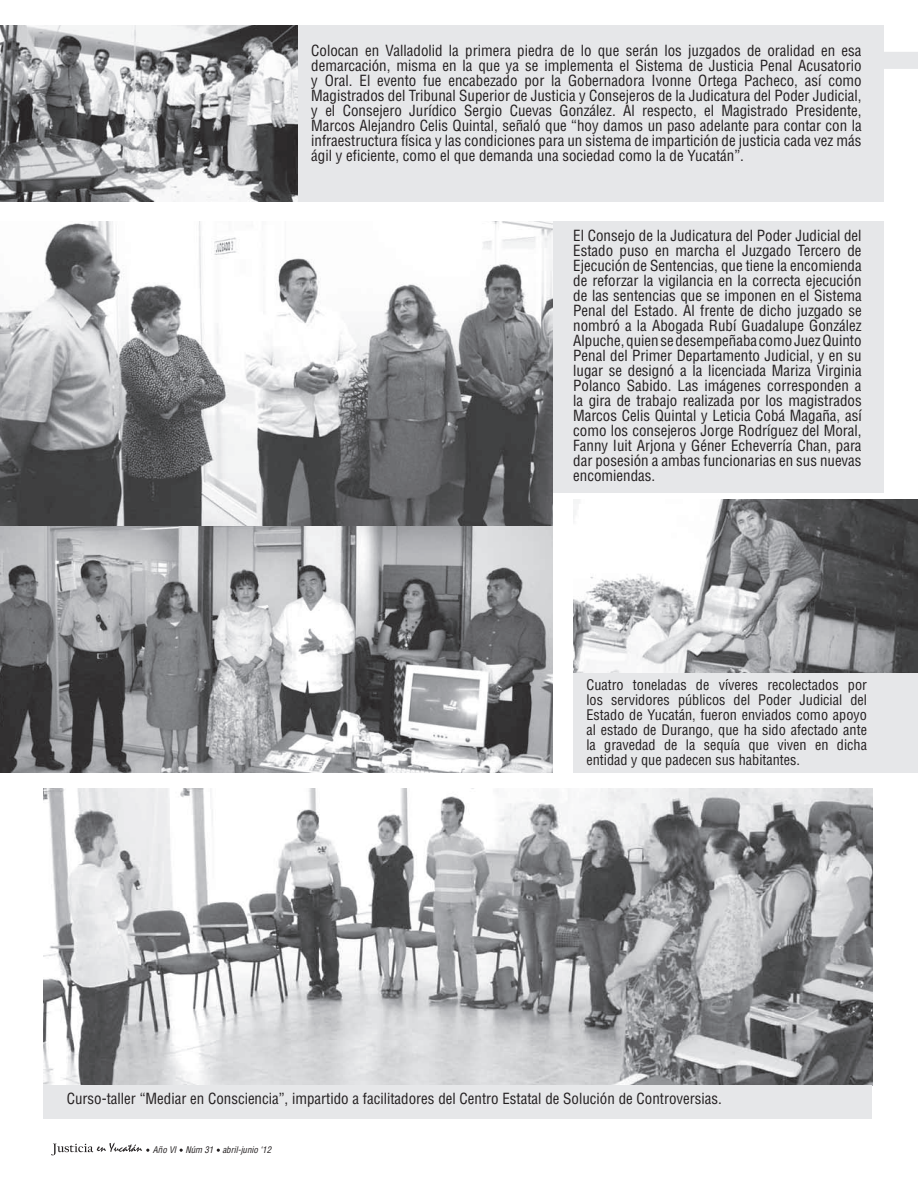
<style>
.page{position:relative;width:918px;height:1188px;background:#fff}
.page>*{position:absolute;margin:0;border:0;box-sizing:border-box;transform-origin:0 0}
.t1{font:condensed 15px/15px "Helvetica LT Std";color:#231f20;text-align:justify}
.t2{font:condensed 14.25px/15px "Helvetica LT Std";color:#231f20;text-align:justify}
.t3{font:300 condensed 10.5px "Helvetica LT Std";color:#231f20}
.t4{font:italic condensed 8.85px "Helvetica LT Std";color:#231f20}
</style>
<div class="page">
<svg style="left:884px;top:52px;width:34px;height:17px"></svg>
<svg style="left:51px;top:1143px;width:98px;height:12px"></svg>
<img style="left:573px;top:500px;width:345px;height:174px">
<div style="left:573px;top:674px;width:345px;height:99px;background:#e6e7e9"></div>
<div style="left:297px;top:25px;width:587px;height:176px;background:#e6e7e9"></div>
<div style="left:0;top:221px;width:884px;height:271px;background:#e6e7e9"></div>
<img style="left:44px;top:789px;width:828px;height:297px">
<div style="left:44px;top:1086px;width:828px;height:33px;background:#e6e7e9"></div>
<img style="left:0;top:221px;width:552px;height:552px">
<img style="left:0;top:26px;width:297px;height:175px">
<p class="t1" style="left:311px;top:43px;width:552px">Colocan en Valladolid la primera piedra de lo que serán los juzgados de oralidad en esa demarcación, misma en la que ya se implementa el Sistema de Justicia Penal Acusatorio y Oral. El evento fue encabezado por la Gobernadora Ivonne Ortega Pacheco, así como Magistrados del Tribunal Superior de Justicia y Consejeros de la Judicatura del Poder Judicial, y el Consejero Jurídico Sergio Cuevas González. Al respecto, el Magistrado Presidente, Marcos Alejandro Celis Quintal, señaló que “hoy damos un paso adelante para contar con la infraestructura física y las condiciones para un sistema de impartición de justicia cada vez más ágil y eficiente, como el que demanda una sociedad como la de Yucatán”.</p>
<p class="t3" style="left:634px;top:54px;width:235px">Órgano de divulgación del Poder Judicial del Estado de Yucatán</p>
<p class="t1" style="left:573px;top:228px;width:290px">El Consejo de la Judicatura del Poder Judicial del Estado puso en marcha el Juzgado Tercero de Ejecución de Sentencias, que tiene la encomienda de reforzar la vigilancia en la correcta ejecución de las sentencias que se imponen en el Sistema Penal del Estado. Al frente de dicho juzgado se nombró a la Abogada Rubí Guadalupe González Alpuche, quien se desempeñaba como Juez Quinto Penal del Primer Departamento Judicial, y en su lugar se designó a la licenciada Mariza Virginia Polanco Sabido. Las imágenes corresponden a la gira de trabajo realizada por los magistrados Marcos Celis Quintal y Leticia Cobá Magaña, así como los consejeros Jorge Rodríguez del Moral, Fanny Iuit Arjona y Géner Echeverría Chan, para dar posesión a ambas funcionarias en sus nuevas encomiendas.</p>
<p class="t2" style="left:586px;top:678px;width:282px">Cuatro toneladas de víveres recolectados por los servidores públicos del Poder Judicial del Estado de Yucatán, fueron enviados como apoyo al estado de Durango, que ha sido afectado ante la gravedad de la sequía que viven en dicha entidad y que padecen sus habitantes.</p>
<p class="t1" style="left:67px;top:1091px;width:657px">Curso-taller “Mediar en Consciencia”, impartido a facilitadores del Centro Estatal de Solución de Controversias.</p>
<p class="t4" style="left:153px;top:1144px;width:120px">Año VI Núm 31 abril-junio ‘12</p>
</div>
